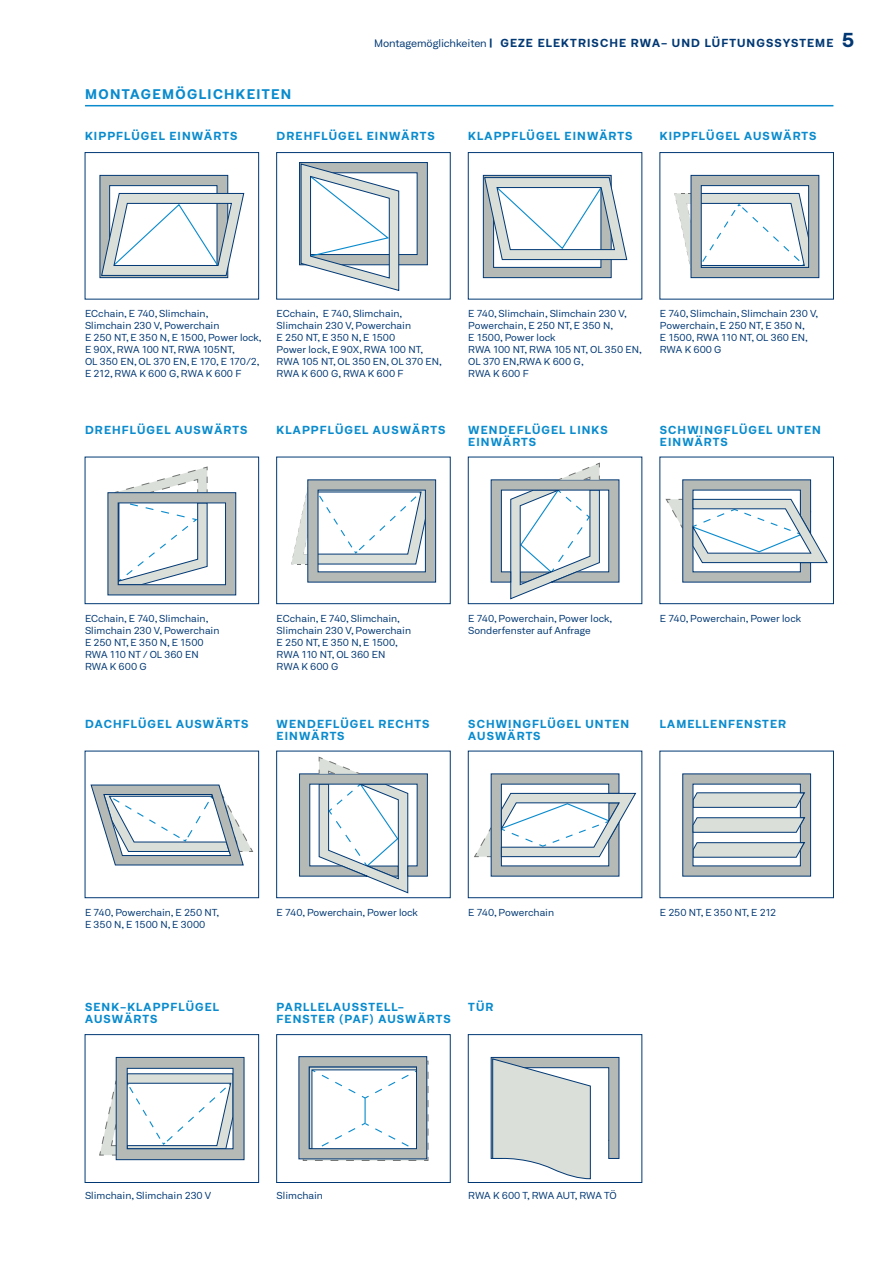
<style>
.page{position:relative;width:893px;height:1263px;background:#fff}
.page>*{position:absolute;margin:0;border:0;box-sizing:border-box;transform-origin:0 0}
.t1{font:700 expanded 13.5px "Neufile Grotesk";letter-spacing:.1em;color:#098bce}
.t2{font:700 expanded 11.25px/12px "Neufile Grotesk";letter-spacing:.1em;color:#098bce}
.t3{font:700 expanded 11.25px "Neufile Grotesk";letter-spacing:.1em;color:#013874}
.t4{font:expanded 9.75px/12px "Neufile Grotesk";color:#013874}
.s1{font-weight:400;font-size:10.5px}
.s2{font-size:19.5px}
</style>
<div class="page">
<hr style="left:85px;top:105px;width:748px;height:1px;background:#098bce">
<div style="left:85px;top:152px;width:174px;height:147px;border:1px solid #013874"></div>
<div style="left:660px;top:152px;width:174px;height:147px;border:1px solid #013874"></div>
<div style="left:468px;top:152px;width:174px;height:147px;border:1px solid #013874"></div>
<div style="left:276px;top:152px;width:174px;height:147px;border:1px solid #013874"></div>
<div style="left:85px;top:1034px;width:174px;height:149px;border:1px solid #013874"></div>
<div style="left:276px;top:1034px;width:174px;height:149px;border:1px solid #013874"></div>
<div style="left:85px;top:751px;width:174px;height:147px;border:1px solid #013874"></div>
<div style="left:276px;top:751px;width:174px;height:147px;border:1px solid #013874"></div>
<div style="left:468px;top:751px;width:174px;height:147px;border:1px solid #013874"></div>
<div style="left:468px;top:1034px;width:174px;height:149px;border:1px solid #013874"></div>
<div style="left:85px;top:457px;width:174px;height:147px;border:1px solid #013874"></div>
<div style="left:276px;top:457px;width:174px;height:147px;border:1px solid #013874"></div>
<div style="left:468px;top:457px;width:174px;height:147px;border:1px solid #013874"></div>
<div style="left:660px;top:751px;width:174px;height:147px;border:1px solid #013874"></div>
<div style="left:660px;top:457px;width:174px;height:147px;border:1px solid #013874"></div>
<div style="left:100px;top:175px;width:128px;height:103px;background:#b6bab7;border:1px solid #013874"></div>
<div style="left:109px;top:185px;width:108px;height:83px;background:#fff;border:1px solid #013874"></div>
<svg style="left:101px;top:193px;width:143px;height:83px"></svg>
<div style="left:483px;top:175px;width:128px;height:103px;background:#b6bab7;border:1px solid #013874"></div>
<div style="left:493px;top:185px;width:108px;height:83px;background:linear-gradient(to right,#fff,#fff);border:1px solid #013874"></div>
<svg style="left:484px;top:177px;width:143px;height:83px;background:#d8e0e3"></svg>
<svg style="left:674px;top:175px;width:145px;height:103px"></svg>
<svg style="left:291px;top:479px;width:145px;height:103px"></svg>
<div style="left:299px;top:162px;width:129px;height:103px;background:#b6bab7;border:1px solid #013874"></div>
<div style="left:310px;top:173px;width:107px;height:82px;background:#fff"></div>
<svg style="left:301px;top:164px;width:98px;height:127px"></svg>
<svg style="left:108px;top:467px;width:128px;height:128px"></svg>
<svg style="left:491px;top:463px;width:128px;height:136px"></svg>
<svg style="left:299px;top:757px;width:129px;height:136px"></svg>
<svg style="left:666px;top:479px;width:162px;height:103px"></svg>
<svg style="left:474px;top:773px;width:162px;height:103px"></svg>
<svg style="left:91px;top:784px;width:162px;height:81px"></svg>
<svg style="left:682px;top:773px;width:129px;height:103px"></svg>
<svg style="left:99px;top:1057px;width:145px;height:103px"></svg>
<svg style="left:299px;top:1056px;width:130px;height:105px"></svg>
<svg style="left:491px;top:1057px;width:128px;height:122px"></svg>
<h1 class="t1" style="left:85px;top:86px;width:208px">MONTAGEMÖGLICHKEITEN</h1>
<p class="t3" style="left:374px;top:35px;width:482px"><span class="s1">Montagemöglichkeiten</span> | GEZE ELEKTRISCHE RWA- UND LÜFTUNGSSYSTEME <span class="s2">5</span></p>
<p class="t2" style="left:85px;top:129px;width:154px">KIPPFLÜGEL EINWÄRTS</p>
<p class="t2" style="left:277px;top:129px;width:159px">DREHFLÜGEL EINWÄRTS</p>
<p class="t2" style="left:468px;top:129px;width:166px">KLAPPFLÜGEL EINWÄRTS</p>
<p class="t2" style="left:660px;top:129px;width:158px">KIPPFLÜGEL AUSWÄRTS</p>
<p class="t4" style="left:85px;top:307px;width:178px">ECchain, E 740, Slimchain,<br>Slimchain 230 V, Powerchain<br>E 250 NT, E 350 N, E 1500, Power lock,<br>E 90X, RWA 100 NT, RWA 105NT,<br>OL 350 EN, OL 370 EN, E 170, E 170/2,<br>E 212, RWA K 600 G, RWA K 600 F</p>
<p class="t4" style="left:277px;top:307px;width:167px">ECchain, E 740, Slimchain,<br>Slimchain 230 V, Powerchain<br>E 250 NT, E 350 N, E 1500<br>Power lock, E 90X, RWA 100 NT,<br>RWA 105 NT, OL 350 EN, OL 370 EN,<br>RWA K 600 G, RWA K 600 F</p>
<p class="t2" style="left:85px;top:423px;width:164px">DREHFLÜGEL AUSWÄRTS</p>
<p class="t2" style="left:277px;top:423px;width:170px">KLAPPFLÜGEL AUSWÄRTS</p>
<p class="t4" style="left:468px;top:307px;width:175px">E 740, Slimchain, Slimchain 230 V,<br>Powerchain, E 250 NT, E 350 N,<br>E 1500, Power lock<br>RWA 100 NT, RWA 105 NT, OL 350 EN,<br>OL 370 EN,RWA K 600 G,<br>RWA K 600 F</p>
<p class="t2" style="left:468px;top:424px;width:141px">WENDEFLÜGEL LINKS<br>EINWÄRTS</p>
<p class="t4" style="left:660px;top:307px;width:160px">E 740, Slimchain, Slimchain 230 V,<br>Powerchain, E 250 NT, E 350 N,<br>E 1500, RWA 110 NT, OL 360 EN,<br>RWA K 600 G</p>
<p class="t2" style="left:660px;top:424px;width:163px">SCHWINGFLÜGEL UNTEN<br>EINWÄRTS</p>
<p class="t4" style="left:85px;top:612px;width:136px">ECchain, E 740, Slimchain,<br>Slimchain 230 V, Powerchain<br>E 250 NT, E 350 N, E 1500<br>RWA 110 NT / OL 360 EN<br>RWA K 600 G</p>
<p class="t2" style="left:85px;top:717px;width:165px">DACHFLÜGEL AUSWÄRTS</p>
<p class="t4" style="left:277px;top:612px;width:136px">ECchain, E 740, Slimchain,<br>Slimchain 230 V, Powerchain<br>E 250 NT, E 350 N, E 1500,<br>RWA 110 NT, OL 360 EN<br>RWA K 600 G</p>
<p class="t2" style="left:277px;top:717px;width:154px">WENDEFLÜGEL RECHTS<br>EINWÄRTS</p>
<p class="t4" style="left:468px;top:612px;width:146px">E 740, Powerchain, Power lock,<br>Sonderfenster auf Anfrage</p>
<p class="t4" style="left:660px;top:612px;width:143px">E 740, Powerchain, Power lock</p>
<p class="t2" style="left:468px;top:717px;width:163px">SCHWINGFLÜGEL UNTEN<br>AUSWÄRTS</p>
<p class="t2" style="left:660px;top:717px;width:128px">LAMELLENFENSTER</p>
<p class="t4" style="left:85px;top:906px;width:136px">E 740, Powerchain, E 250 NT,<br>E 350 N, E 1500 N, E 3000</p>
<p class="t2" style="left:85px;top:1001px;width:136px">SENK-KLAPPFLÜGEL<br>AUSWÄRTS</p>
<p class="t4" style="left:277px;top:906px;width:143px">E 740, Powerchain, Power lock</p>
<p class="t4" style="left:468px;top:906px;width:87px">E 740, Powerchain</p>
<p class="t2" style="left:277px;top:1001px;width:176px">PARLLELAUSSTELL-<br>FENSTER (PAF) AUSWÄRTS</p>
<p class="t2" style="left:468px;top:1001px;width:27px">TÜR</p>
<p class="t4" style="left:660px;top:906px;width:118px">E 250 NT, E 350 NT, E 212</p>
<p class="t4" style="left:85px;top:1189px;width:128px">Slimchain, Slimchain 230 V</p>
<p class="t4" style="left:277px;top:1189px;width:48px">Slimchain</p>
<p class="t4" style="left:468px;top:1189px;width:150px">RWA K 600 T, RWA AUT, RWA TÖ</p>
</div>
